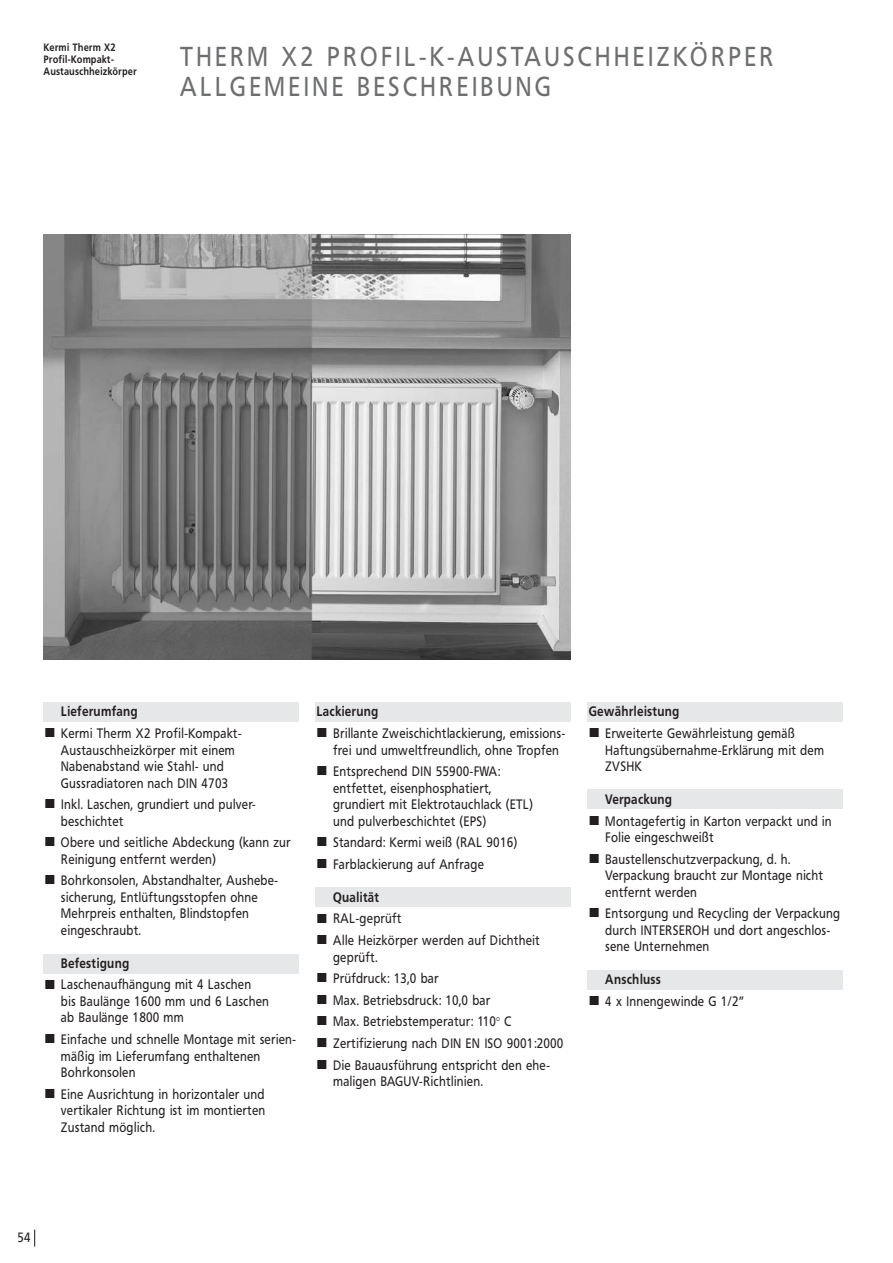
<style>
.page{position:relative;width:893px;height:1263px;background:#fff}
.page>*{position:absolute;margin:0;border:0;box-sizing:border-box;transform-origin:0 0}
.t1{font:27px/30px "Fru Med";letter-spacing:.16em;color:#6d6e70;scale:.85 1}
.t2{font:13.5px/16.5px "Fru Med";letter-spacing:.055em;color:#231f20;scale:.85 1}
.t3{font:13.5px "Fru Bol";letter-spacing:.055em;color:#231f20;scale:.85 1}
.t4{font:13.5px "Frutiger";color:#231f20;scale:.85 1}
.t5{font:10.5px/12px "Fru Bol";letter-spacing:.055em;color:#231f20;scale:.85 1}
</style>
<div class="page">
<svg style="left:34px;top:1230px;width:1px;height:17px"></svg>
<div style="left:587px;top:790px;width:256px;height:19px;background:#e6e7e8"></div>
<div style="left:587px;top:970px;width:256px;height:19px;background:#e6e7e8"></div>
<div style="left:587px;top:702px;width:256px;height:20px;background:#e6e7e8"></div>
<img style="left:43px;top:235px;width:527px;height:425px">
<div style="left:43px;top:702px;width:255px;height:20px;background:#e6e7e8"></div>
<div style="left:315px;top:702px;width:255px;height:20px;background:#e6e7e8"></div>
<div style="left:315px;top:887px;width:255px;height:19px;background:#e6e7e8"></div>
<div style="left:43px;top:955px;width:255px;height:19px;background:#e6e7e8"></div>
<p class="t5" style="left:44px;top:43px;width:111px">Kermi Therm X2<br>Profil-Kompakt-<br>Austauschheizkörper</p>
<h1 class="t1" style="left:181px;top:44px;width:699px">THERM X2 PROFIL-K-AUSTAUSCHHEIZKÖRPER<br>ALLGEMEINE BESCHREIBUNG</h1>
<p class="t3" style="left:61px;top:706px;width:92px">Lieferumfang</p>
<p class="t2" style="left:61px;top:726px;width:214px">Kermi Therm X2 Profil-Kompakt-<br>Austausch heizkörper mit einem<br>Nabenabstand wie Stahl- und<br>Gussradiatoren nach DIN 4703</p>
<p class="t2" style="left:61px;top:797px;width:230px">Inkl. Laschen, grundiert und pulver&shy;beschichtet</p>
<p class="t2" style="left:61px;top:835px;width:271px">Obere und seitliche Abdeckung (kann zur<br>Reinigung entfernt werden)</p>
<p class="t2" style="left:61px;top:873px;width:257px">Bohrkonsolen, Abstandhalter, Aushebe - sicherung, Entlüftungsstopfen ohne Mehrpreis enthalten, Blindstopfen eingeschraubt.</p>
<p class="t3" style="left:61px;top:957px;width:81px">Befestigung</p>
<p class="t2" style="left:61px;top:978px;width:246px">Laschenaufhängung mit 4 Laschen<br>bis Baulänge 1600 mm und 6 Laschen ab Baulänge 1800 mm</p>
<p class="t2" style="left:61px;top:1032px;width:278px">Einfache und schnelle Montage mit serien&shy;mäßig im Lieferumfang enthaltenen<br>Bohrkonsolen</p>
<p class="t2" style="left:61px;top:1087px;width:242px;text-align:justify">Eine Ausrichtung in horizontaler und vertikaler Richtung ist im montierten Zustand möglich.</p>
<p class="t3" style="left:317px;top:706px;width:74px">Lackierung</p>
<p class="t2" style="left:333px;top:726px;width:274px">Brillante Zweischichtlackierung, emissions&shy;frei und umweltfreundlich, ohne Tropfen</p>
<p class="t2" style="left:333px;top:764px;width:236px">Entsprechend DIN 55900-FWA: entfettet, eisenphosphatiert, grundiert mit Elektro tauchlack (ETL) und pulverbeschichtet (EPS)</p>
<p class="t2" style="left:333px;top:833px;width:218px;line-height:21.6px">Standard: Kermi weiß (RAL 9016)<br>Farblackierung auf Anfrage</p>
<p class="t3" style="left:333px;top:891px;width:55px">Qualität</p>
<p class="t2" style="left:333px;top:909px;width:244px;line-height:21.6px">RAL-geprüft<br>Alle Heizkörper werden auf Dichtheit</p>
<p class="t2" style="left:333px;top:947px;width:272px;line-height:21.6px">geprüft.<br>Prüfdruck: 13,0 bar<br>Max. Betriebsdruck: 10,0 bar<br>Max. Betriebstemperatur: 110° C<br>Zertifizierung nach DIN EN ISO 9001:2000<br>Die Bauausführung entspricht den ehe-</p>
<p class="t2" style="left:333px;top:1074px;width:177px">maligen BAGUV-Richtlinien.</p>
<p class="t3" style="left:589px;top:706px;width:108px">Gewährleistung</p>
<p class="t2" style="left:605px;top:726px;width:258px">Erweiterte Gewährleistung gemäß<br>Haf tungsübernahme-Erklärung mit dem<br>ZVSHK</p>
<p class="t3" style="left:605px;top:794px;width:80px">Verpackung</p>
<p class="t2" style="left:605px;top:814px;width:267px">Montagefertig in Karton verpackt und in<br>Folie eingeschweißt</p>
<p class="t2" style="left:605px;top:852px;width:257px">Baustellenschutzverpackung, d. h.<br>Verpackung braucht zur Montage nicht entfernt werden</p>
<p class="t2" style="left:605px;top:906px;width:277px">Entsorgung und Recycling der Verpackung durch INTERSEROH und dort angeschlos&shy;sene Unternehmen</p>
<p class="t3" style="left:605px;top:974px;width:67px">Anschluss</p>
<p class="t2" style="left:605px;top:994px;width:164px">4 x Innengewinde G 1/2"</p>
<p class="t4" style="left:18px;top:1232px;width:17px">54</p>
</div>
